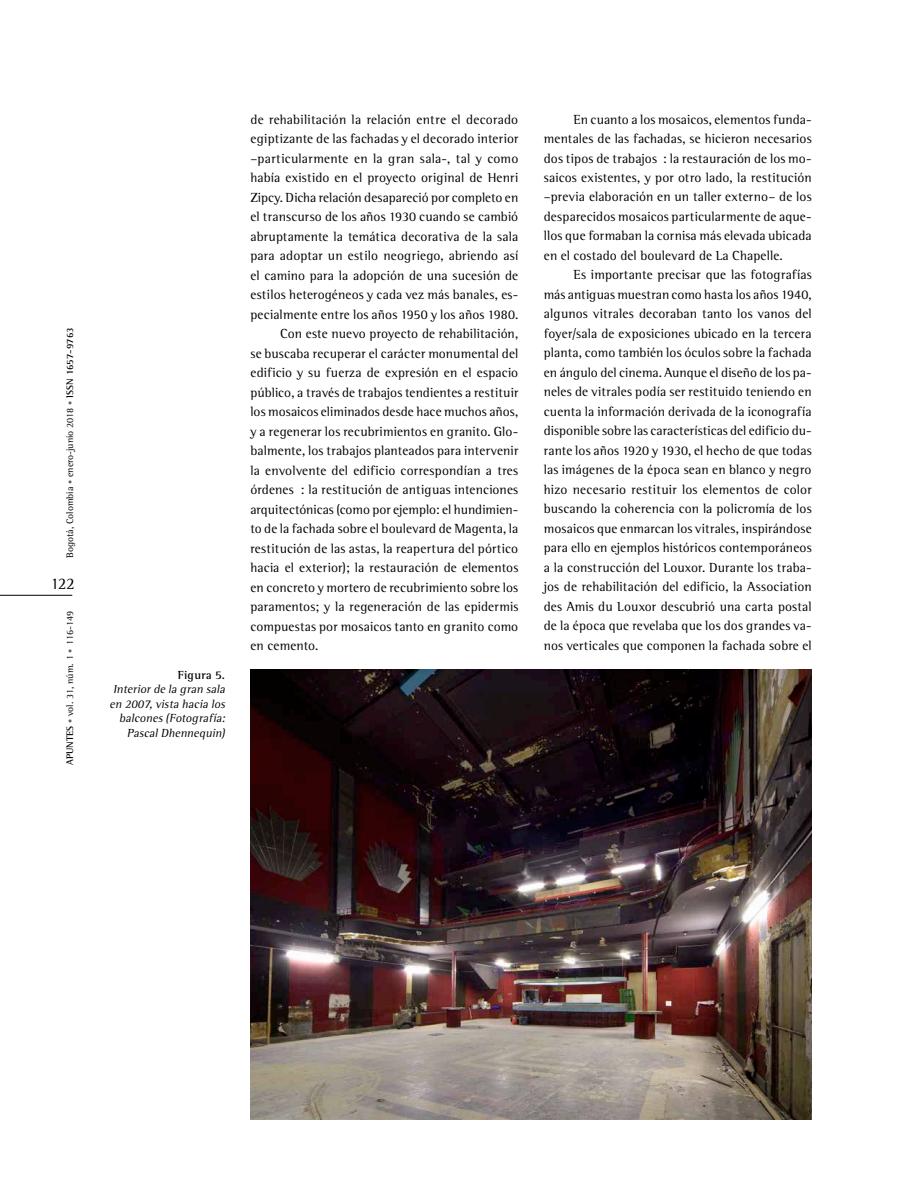
<style>
.page{position:relative;width:918px;height:1188px;background:#fff}
.page>*{position:absolute;margin:0;border:0;box-sizing:border-box;transform-origin:0 0}
.t1{font:16.5px "Agfa Rotis Semi Serif";color:#000}
.Body_Text{font:13.5px/19.5px "Agfa Rotis Semi Serif";letter-spacing:.01em;color:#000;text-align:justify}
.Body_Inicio{font:13.5px/19.5px "Agfa Rotis Semi Serif";letter-spacing:.01em;color:#000;text-align:justify}
.Pie_de_Foto_Texto{font:italic 12px/14.4px "Agfa Rotis Semi Serif";color:#000;text-align:right}
.Pie_de_Foto_Subtítul{font:700 12px "Agfa Rotis Semi Serif";letter-spacing:.015em;color:#000}
.t2{font:9.75px "Agfa Rotis Semi Serif";color:#000}
.s1{font-size:8.25px;color:#636466}
.s2{font-weight:700}
</style>
<div class="page">
<hr style="left:0;top:595px;width:72px;height:1px;background:#000">
<img style="left:250px;top:670px;width:562px;height:450px">
<p class="t2" style="left:64px;top:558px;width:232px;rotate:-90deg">Bogotá, Colombia <span class="s1">•</span> enero-junio 2018 <span class="s1">•</span> <span class="s2">ISSN 1657-9763</span></p>
<p class="t1" style="left:50px;top:574px;width:26px">122</p>
<p class="t2" style="left:64px;top:765px;width:155px;rotate:-90deg"><span class="s2">APUNTES</span> <span class="s1">•</span> vol. 31, núm. 1 <span class="s1">•</span> 116-149</p>
<p class="Pie_de_Foto_Subtítul" style="left:178px;top:668px;width:48px">Figura 5.</p>
<p class="Pie_de_Foto_Texto" style="left:110px;top:682px;width:119px">Interiorde la gran sala en 2007,vista hacia los balcones(Fotografía:<br>PascalDhennequin)</p>
<p class="Body_Inicio" style="left:250px;top:109px;width:269px">de rehabilitación la relación entre el decorado egiptizante de las fachadas y el decorado interior –particularmente en la gran sala-, tal y como había existido en el proyecto original de Henri Zipcy. Dicha relación desapareció por completo en el transcurso de los años 1930 cuando se cambió abruptamente la temática decorativa de la sala para adoptar un estilo neogriego, abriendo así el camino para la adopción de una sucesión de estilos heterogéneos y cada vez más banales, es&shy;pecialmente entre los años 1950 y los años 1980.</p>
<p class="Body_Text" style="left:250px;top:324px;width:269px;text-indent:30px">Con este nuevo proyecto de rehabilitación, se buscaba recuperar el carácter monumental del edificio y su fuerza de expresión en el espacio público, a través de trabajos tendientes a restituir los mosaicos eliminados desde hace muchos años, y a regenerar los recubrimientos en granito. Glo&shy;balmente, los trabajos planteados para intervenir la envolvente del edificio correspondían a tres órdenes : la restitución de antiguas intenciones arquitectónicas (como por ejemplo: el hundimien&shy;to de la fachada sobre el boulevard de Magenta, la restitución de las astas, la reapertura del pórtico hacia el exterior); la restauración de elementos en concreto y mortero de recubrimiento sobre los paramentos; y la regeneración de las epidermis compuestas por mosaicos tanto en granito como en cemento.</p>
<p class="Body_Text" style="left:544px;top:109px;width:269px;text-indent:30px">En cuanto a los mosaicos, elementos funda&shy;mentales de las fachadas, se hicieron necesarios dos tipos de trabajos : la restauración de los mo&shy;saicos existentes, y por otro lado, la restitución –previa elaboración en un taller externo– de los desparecidos mosaicos particularmente de aque&shy;llos que formaban la cornisa más elevada ubicada en el costado del boulevard de La Chapelle.</p>
<p class="Body_Text" style="left:544px;top:265px;width:269px;text-indent:30px">Es importante precisar que las fotografías más antiguas muestran como hasta los años 1940, algunos vitrales decoraban tanto los vanos del foyer/sala de exposiciones ubicado en la tercera planta, como también los óculos sobre la fachada en ángulo del cinema. Aunque el diseño de los pa&shy;neles de vitrales podía ser restituido teniendo en cuenta la información derivada de la iconografía disponible sobre las características del edificio du&shy;rante los años 1920 y 1930, el hecho de que todas las imágenes de la época sean en blanco y negro hizo necesario restituir los elementos de color buscando la coherencia con la policromía de los mosaicos que enmarcan los vitrales, inspirándose para ello en ejemplos históricos contemporáneos a la construcción del Louxor. Durante los traba&shy;jos de rehabilitación del edificio, la Association des Amis du Louxor descubrió una carta postal de la época que revelaba que los dos grandes va&shy;nos verticales que componen la fachada sobre el</p>
</div>
